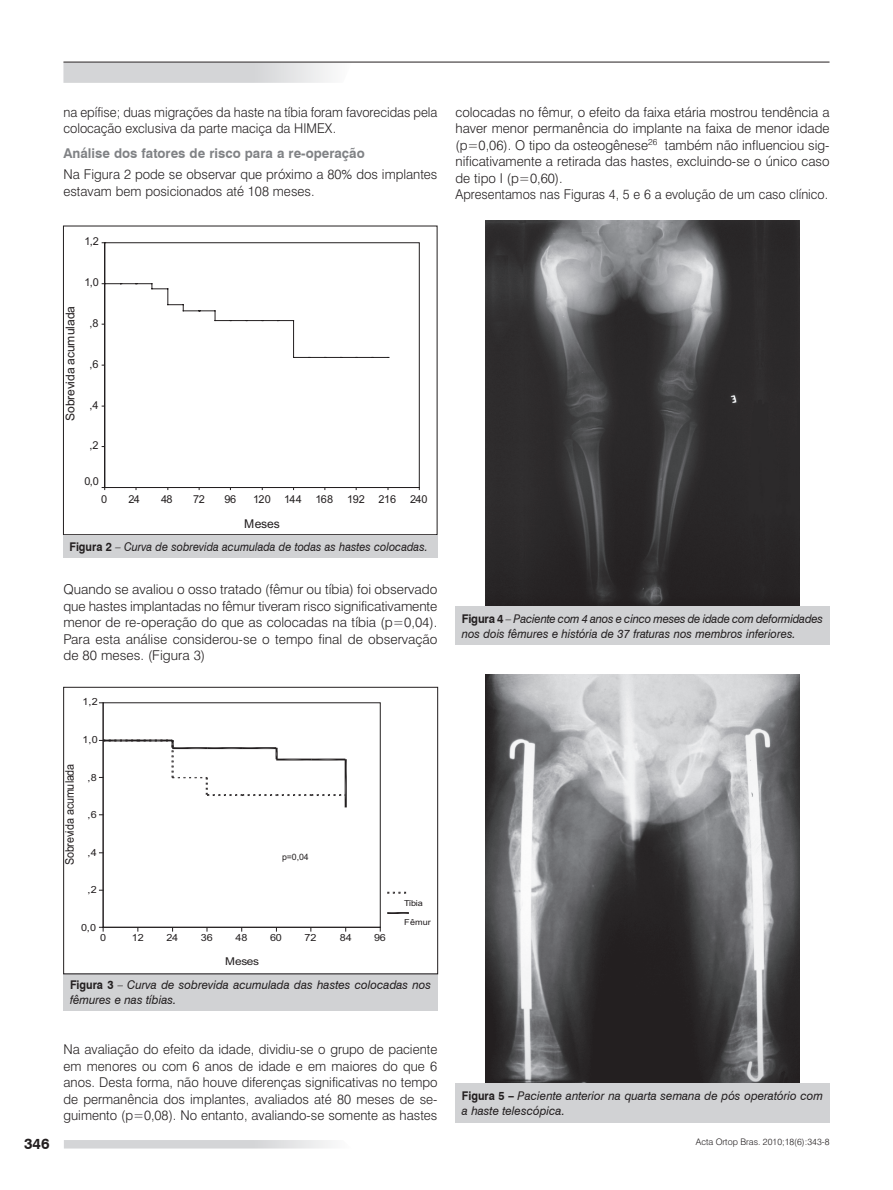
<style>
.page{position:relative;width:893px;height:1190px;background:#fff}
.page>*{position:absolute;margin:0;border:0;box-sizing:border-box;transform-origin:0 0}
.t1{font:700 15px "Swiss 721 BT";color:#231f20}
._004_TEXTO{font:300 13.5px/16.5px "Swiss 721 BT";color:#231f20;text-align:justify}
._004_TEXTO-2{font:300 13.5px/16.5px "Swiss 721 BT";color:#231f20;scale:.96 1}
._004_TEXTO-3{font:300 13.5px "Swiss 721 BT";color:#231f20;scale:.95 1}
._05_SUB_SUBTITULO{font:700 13.5px "Swiss 721 BT";color:#808285}
.t2{font:12.15px "Arial";letter-spacing:-.015em;color:#231f20}
._006_TABELA_GRAFICO{font:italic 12px/15px "Swiss 721 BT";color:#231f20;scale:.91 1}
._006_TABELA_GRAFICO-2{font:italic 12px/15px "Swiss 721 BT";color:#231f20;scale:.94 1}
._006_TABELA_GRAFICO-3{font:italic 12px/15px "Swiss 721 BT";color:#231f20;scale:.96 1}
.t3{font:11.85px "Arial";letter-spacing:-.025em;color:#231f20;scale:.91 1}
.t4{font:10.95px "Arial";letter-spacing:-.055em;color:#231f20}
.t5{font:10.8px "Arial";letter-spacing:-.025em;color:#231f20;scale:1.1 1}
.t6{font:9.9px "Arial";letter-spacing:-.02em;color:#231f20;scale:1.1 1}
.t7{font:300 9px "Swiss 721 BT";color:#231f20}
.t8{font:8.7px "Arial";color:#231f20}
.t9{font:8.25px "Arial";letter-spacing:-.02em;color:#231f20;scale:1.1 1}
.s1{font-weight:700;font-style:normal}
</style>
<div class="page">
<svg style="left:63px;top:63px;width:268px;height:20px;background:#d9d9db"></svg>
<svg style="left:64px;top:1140px;width:267px;height:8px;background:#d8d9db"></svg>
<hr style="left:63px;top:62px;width:766px;height:1px;background:#231f20">
<svg style="left:104px;top:242px;width:316px;height:246px"></svg>
<div style="left:63px;top:226px;width:374px;height:309px;border:1px solid #231f20"></div>
<div style="left:63px;top:535px;width:374px;height:23px;background:#d1d2d4"></div>
<div style="left:64px;top:974px;width:373px;height:37px;background:#d1d2d4"></div>
<svg style="left:387px;top:892px;width:19px;height:2px"></svg>
<svg style="left:387px;top:912px;width:22px;height:2px"></svg>
<hr style="left:103px;top:927px;width:277px;height:1px;background:#231f20">
<hr style="left:103px;top:703px;width:1px;height:224px;background:#231f20">
<svg style="left:99px;top:739px;width:247px;height:68px"></svg>
<div style="left:63px;top:687px;width:374px;height:287px;border:1px solid #231f20"></div>
<img style="left:485px;top:221px;width:314px;height:385px">
<img style="left:485px;top:675px;width:313px;height:408px">
<div style="left:455px;top:606px;width:374px;height:38px;background:#d1d2d4"></div>
<div style="left:455px;top:1083px;width:374px;height:39px;background:#d1d2d4"></div>
<p class="_004_TEXTO-2" style="left:63px;top:104px;width:391px">na epífise; duas migrações da haste na tíbia foram favorecidas pela colocação exclusiva da parte maciça da HIMEX.</p>
<p class="_05_SUB_SUBTITULO" style="left:63px;top:145px;width:303px">Análise dos fatores de risco para a re-operação</p>
<p class="_004_TEXTO" style="left:63px;top:166px;width:375px">Na figura 2 pode se observar que próximo a 80% dos implantes estavam bem posicionados até 108 meses.</p>
<p class="t2" style="left:62px;top:421px;width:116px;rotate:-90deg">Sobrevida acumulada</p>
<p class="t4" style="left:84px;top:234px;width:16px">1,2</p>
<p class="t4" style="left:84px;top:275px;width:16px">1,0</p>
<p class="t4" style="left:89px;top:316px;width:11px">,8</p>
<p class="t4" style="left:89px;top:357px;width:11px">,6</p>
<p class="t4" style="left:89px;top:398px;width:11px">,4</p>
<p class="t4" style="left:89px;top:438px;width:11px">,2</p>
<p class="t4" style="left:84px;top:474px;width:16px">0,0</p>
<p class="t4" style="left:101px;top:492px;width:8px">0</p>
<p class="t4" style="left:128px;top:492px;width:13px">24</p>
<p class="t4" style="left:161px;top:492px;width:13px">48</p>
<p class="t4" style="left:193px;top:492px;width:13px">72</p>
<p class="t4" style="left:224px;top:492px;width:13px">96</p>
<p class="t4" style="left:253px;top:492px;width:50px">120 144</p>
<p class="t4" style="left:315px;top:492px;width:19px">168</p>
<p class="t4" style="left:347px;top:492px;width:19px">192</p>
<p class="t4" style="left:378px;top:492px;width:19px">216</p>
<p class="t4" style="left:410px;top:492px;width:19px">240</p>
<p class="t2" style="left:244px;top:516px;width:37px">Meses</p>
<p class="_006_TABELA_GRAFICO" style="left:69px;top:539px;width:395px"><span class="s1">Figura 2</span> – Curva de sobrevida acumulada de todas as hastes colocadas.</p>
<p class="_004_TEXTO" style="left:63px;top:581px;width:375px">Quando se avaliou o osso tratado (fêmur ou tíbia) foi observado que hastes implantadas no fêmur tiveram risco significativamente menor de re-operação do que as colocadas na tíbia (p=0,04).<br>Para esta análise considerou-se o tempo final de observação de 80 meses. (Figura 3)</p>
<p class="t6" style="left:82px;top:695px;width:15px">1,2</p>
<p class="t6" style="left:82px;top:733px;width:15px">1,0</p>
<p class="t6" style="left:87px;top:771px;width:10px">,8</p>
<p class="t6" style="left:87px;top:808px;width:10px">,6</p>
<p class="t6" style="left:87px;top:845px;width:10px">,4</p>
<p class="t6" style="left:87px;top:883px;width:10px">,2</p>
<p class="t6" style="left:81px;top:920px;width:15px">0,0</p>
<p class="t3" style="left:62px;top:865px;width:113px;rotate:-90deg">Sobrevida acumulada</p>
<p class="t8" style="left:282px;top:851px;width:28px">p=0,04</p>
<p class="t6" style="left:100px;top:931px;width:7px">0</p>
<p class="t6" style="left:132px;top:931px;width:12px">12</p>
<p class="t6" style="left:166px;top:931px;width:12px">24</p>
<p class="t6" style="left:201px;top:931px;width:12px">36</p>
<p class="t6" style="left:235px;top:931px;width:12px">48</p>
<p class="t6" style="left:270px;top:931px;width:12px">60</p>
<p class="t6" style="left:304px;top:931px;width:12px">72</p>
<p class="t6" style="left:340px;top:931px;width:12px">84</p>
<p class="t6" style="left:374px;top:931px;width:12px">96</p>
<p class="t5" style="left:225px;top:954px;width:32px">Meses</p>
<p class="t9" style="left:404px;top:897px;width:19px">Tíbia</p>
<p class="t9" style="left:404px;top:917px;width:26px">Fêmur</p>
<p class="_006_TABELA_GRAFICO" style="left:70px;top:977px;width:398px"><span class="s1">Figura 3</span> – Curva de sobrevida acumulada das hastes colocadas nos fêmures e nas tíbias.</p>
<p class="t1" style="left:24px;top:1135px;width:27px">346</p>
<p class="_004_TEXTO" style="left:63px;top:1041px;width:375px">Na avaliação do efeito da idade, dividiu-se o grupo de paciente em menores ou com 6 anos de idade e em maiores do que 6 anos. Desta forma, não houve diferenças significativas no tempo de permanência dos implantes, avaliados até 80 meses de se&shy;guimento (p=0,08). No entanto, avaliando-se somente as hastes</p>
<p class="_004_TEXTO" style="left:455px;top:104px;width:375px">colocadas no fêmur, o efeito da faixa etária mostrou tendência a haver menor permanência do implante na faixa de menor idade (p=0,06). O tipo da osteogênese<sup>26</sup> também não influenciou sig&shy;nificativamente a retirada das hastes, excluindo-se o único caso de tipo I (p=0,60).</p>
<p class="_004_TEXTO-3" style="left:455px;top:186px;width:393px">Apresentamos nas figuras 4, 5 e 6 a evolução de um caso clínico.</p>
<p class="_006_TABELA_GRAFICO-2" style="left:461px;top:611px;width:386px"><span class="s1">Figura 4</span> – Paciente com 4 anos e cinco meses de idade com deformidades nos dois fêmures e história de 37 fraturas nos membros inferiores.</p>
<p class="_006_TABELA_GRAFICO-3" style="left:461px;top:1088px;width:378px"><span class="s1">Figura 5 –</span> Paciente anterior na quarta semana de pós operatório com a haste telescópica.</p>
<p class="t7" style="left:695px;top:1136px;width:135px">Acta Ortop Bras. 2010;18(6):343-8</p>
</div>
